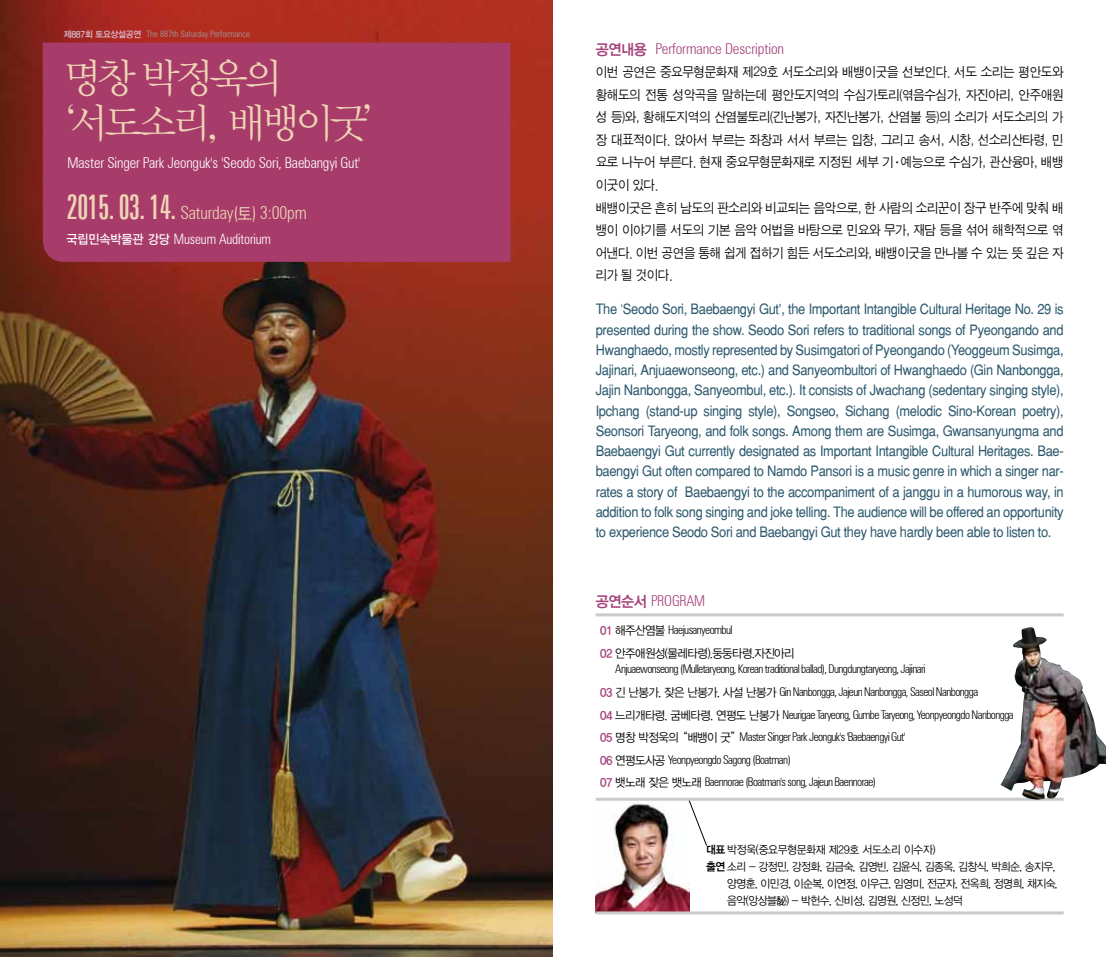
<style>
.page{position:relative;width:1106px;height:957px;background:#fff}
.page>*{position:absolute;margin:0;border:0;box-sizing:border-box;transform-origin:0 0}
.t1{font:40.5px/45px "YDIY Mj O320";letter-spacing:-.1em;color:#eed4b5}
.t2{font:300 condensed 18px "Zurich BT";letter-spacing:-.01em;color:#eed4b5;scale:.95 1}
.t3{font:300 condensed 15px "Zurich BT";letter-spacing:-.01em;color:#fff}
.t4{font:300 condensed 15px "Zurich BT";letter-spacing:-.01em;color:#a5427b}
.t5{font:300 condensed 15px "Zurich BT";letter-spacing:-.01em;color:#a5427b;scale:.95 1}
.t6{font:14.25px/20.2px "Helvetica";letter-spacing:-.025em;color:#2e5a6f;text-align:justify;scale:.9 1}
.t7{font:300 condensed 14.25px "Zurich BT";letter-spacing:-.01em;color:#fff;scale:.95 1}
.t8{font:13.5px/22.5px "Sand Jg";letter-spacing:-.03em;color:#000;scale:.95 1}
.t9{font:300 condensed 12px/22.5px "Zurich BT";letter-spacing:-.05em;color:#000;scale:.95 1}
.t10{font:12px "YDIYGO320";letter-spacing:-.05em;color:#000;scale:.95 1}
.t11{font:11.25px "YDIYGO320";letter-spacing:-.05em;color:#000;scale:.95 1}
.t12{font:11.25px "YDIYGO320";letter-spacing:-.03em;color:#000;scale:.95 1}
.t13{font:300 condensed 9px "Zurich BT";letter-spacing:-.01em;color:#9fa0a0}
.s1{font-family:"YDIYGO340";font-weight:400;font-stretch:normal;color:#d8b5c7}
.s2{font-weight:400;font-stretch:extra-condensed;font-size:34.5px}
.s3{font-family:"YDIYGO320";font-weight:400;font-stretch:normal}
.s4{font-family:"YDIYGO330";font-weight:400;font-stretch:normal;font-size:12.75px}
.s5{font-family:"YDIYGO340";font-weight:400;font-stretch:normal}
.s6{font-family:"Sand Jg"}
.s7{font-family:"YDIYGO340";font-weight:400;font-stretch:normal;color:#a5427b}
.s8{font-family:"YDIYGO340";color:#a5427b}
.s9{font-family:"YDIYGO340"}
</style>
<div class="page">
<img style="left:0;top:0;width:553px;height:957px">
<div style="left:43px;top:43px;width:467px;height:219px;background:#a73b69"></div>
<img style="left:596px;top:800px;width:93px;height:111px">
<hr style="left:596px;top:911px;width:467px;height:3px;background:#c9caca">
<hr style="left:596px;top:613px;width:467px;height:3px;background:#c9caca">
<svg style="left:688px;top:800px;width:19px;height:46px"></svg>
<hr style="left:596px;top:797px;width:467px;height:3px;background:#c9caca">
<img style="left:1000px;top:629px;width:106px;height:170px">
<p class="t13" style="left:64px;top:29px;width:188px"><span class="s1">제887회 토요상설공연</span> The 887th Saturday Performance</p>
<h1 class="t1" style="left:34px;top:56px;width:372px;text-indent:30px">명창 박정욱의 ‘서도소리, 배뱅이굿’</h1>
<p class="t3" style="left:68px;top:154px;width:294px">Master Singer Park Jeonguk's 'Seodo Sori, Baebangyi Gut'</p>
<p class="t2" style="left:66px;top:202px;width:254px"><span class="s2">2015. 03. 14.</span> Saturday(<span class="s3">토</span>) 3:00pm</p>
<p class="t7" style="left:66px;top:231px;width:217px"><span class="s4">국립민속박물관 강당</span> Museum Auditorium</p>
<p class="t4" style="left:596px;top:39px;width:190px"><span class="s5">공연내용</span> Performance Description</p>
<p class="t8" style="left:596px;top:61px;width:494px">이번 공연은 중요무형문화재 제29호 서도소리와 배뱅이굿을 선보인다. 서도 소리는 평안도와 황해도의 전통 성악곡을 말하는데 평안도지역의 수심가토리(엮음수심가, 자진아리, 안주애원 성 등)와, 황해도지역의 산염불토리(긴난봉가, 자진난봉가, 산염불 등)의 소리가 서도소리의 가 장 대표적이다. 앉아서 부르는 좌창과 서서 부르는 입창, 그리고 송서, 시창, 선소리산타령, 민 요로 나누어 부른다. 현재 중요무형문화재로 지정된 세부 기·예능으로 수심가, 관산융마, 배뱅 이굿이 있다.<br>배뱅이굿은 흔히 남도의 판소리와 비교되는 음악으로, 한 사람의 소리꾼이 장구 반주에 맞춰 배 뱅이 이야기를 서도의 기본 음악 어법을 바탕으로 민요와 무가, 재담 등을 섞어 해학적으로 엮 어낸다. 이번 공연을 통해 쉽게 접하기 힘든 서도소리와, 배뱅이굿을 만나볼 수 있는 뜻 깊은 자 리가 될 것이다.</p>
<p class="t6" style="left:596px;top:299px;width:521px">The <span class="s6">‘</span>Seodo Sori, Baebaengyi Gut', the Important Intangible Cultural Heritage No. 29 is presented during the show. Seodo Sori refers to traditional songs of Pyeongando and Hwanghaedo, mostly represented by Susimgatori of Pyeongando (Yeoggeum Susimga, Jajinari, Anjuaewonseong, etc.) and Sanyeombultori of Hwanghaedo (Gin Nanbongga, Jajin Nanbongga, Sanyeombul, etc.). It consists of Jwachang (sedentary singing style), Ipchang (stand-up singing style), Songseo, Sichang (melodic Sino-Korean poetry), Seonsori Taryeong, and folk songs. Among them are Susimga, Gwansanyungma and Baebaengyi Gut currently designated as Important Intangible Cultural Heritages. Bae&shy;baengyi Gut often compared to Namdo Pansori is a music genre in which a singer nar&shy;rates a story of Baebaengyi to the accompaniment of a janggu in a humorous way, in addition to folk song singing and joke telling. The audience will be offered an opportunity to experience Seodo Sori and Baebangyi Gut they have hardly been able to listen to.</p>
<p class="t5" style="left:596px;top:591px;width:106px"><span class="s5">공연순서</span> prog ram</p>
<p class="t9" style="left:600px;top:619px;width:141px"><span class="s7">01</span> <span class="s3">해주산염불</span> Haejusanyeombul</p>
<p class="t10" style="left:600px;top:647px;width:206px"><span class="s8">02</span> 안주애원성(물레타령).둥둥타령.자진아리</p>
<p class="t9" style="left:600px;top:658px;width:437px;text-indent:15px">Anjuaewonseong (Mulletaryeong, Korean traditional ballad), Dungdungtaryeong, Jajinari<br><span class="s7">03</span> <span class="s3">긴 난봉가. 잦은 난봉가. 사설 난봉가</span> Gin Nanbongga, Jajeun Nanbongga, Saseol Nanbongga<br><span class="s7">04</span> <span class="s3">느리개타령. 굼베타령. 연평도 난봉가</span> Neurigae Taryeong, Gumbe Taryeong, Yeonpyeongdo Nanbongga <span class="s7">05</span> <span class="s3">명창 박정욱의 “배뱅이 굿”</span>Master Singer Park Jeonguk's 'Baebaengyi Gut'<br><span class="s7">06</span> <span class="s3">연평도사공</span> Yeonpyeongdo Sagong (Boatman)<br><span class="s7">07</span> <span class="s3">뱃노래 잦은 뱃노래</span> Baennorae (Boatman's song, Jajeun Baennorae)</p>
<p class="t12" style="left:706px;top:843px;width:243px"><span class="s9">대표</span> 박정욱(중요무형문화재 제29호 서도소리 이수자)</p>
<p class="t11" style="left:706px;top:860px;width:369px"><span class="s9">출연</span> 소리 - 강정민, 강정화, 김금숙, 김영빈, 김윤식, 김종옥, 김창식, 박희순, 송지우,</p>
<p class="t11" style="left:727px;top:877px;width:349px">양명훈, 이민경, 이순복, 이연정, 이우근, 임영미, 전군자, 전옥희, 정명희, 채지숙,</p>
<p class="t11" style="left:727px;top:895px;width:249px">음악(앙상블馝) - 박헌수, 신비성, 김명원, 신정민, 노성덕</p>
</div>
